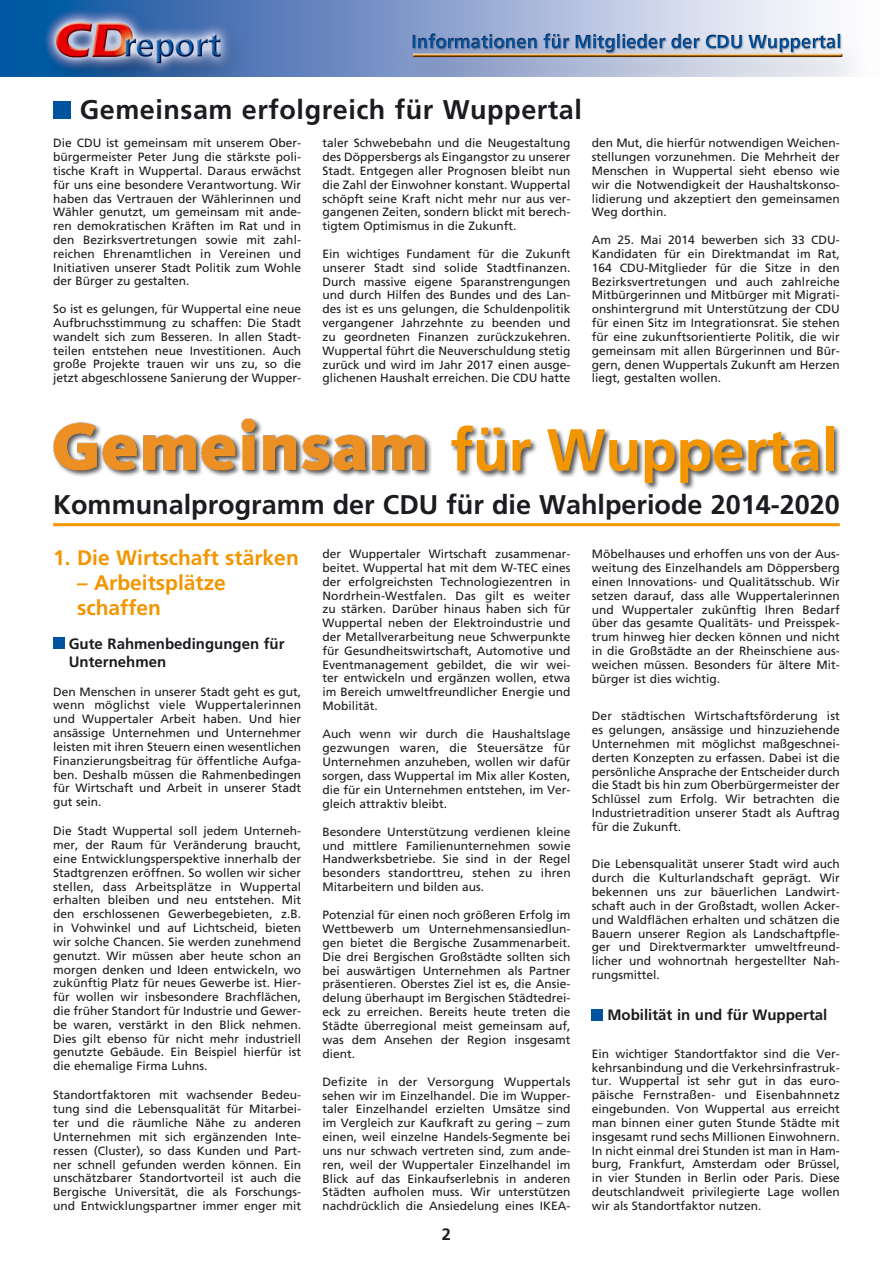
<style>
.page{position:relative;width:893px;height:1263px;background:#fff}
.page>*{position:absolute;margin:0;border:0;box-sizing:border-box;transform-origin:0 0}
.t1{font:700 59.1px "Frutiger";letter-spacing:-.01em;color:#f39500}
.t2{font:700 27px "Frutiger";color:#1b1c20}
.t3{font:700 27px "Frutiger";letter-spacing:.02em;color:#1b1c20}
.t4{font:700 21px/25.2px "Frutiger";color:#f39500}
.t5{font:700 16.5px "Frutiger";color:#1b1c20}
.t6{font:700 15px/18px "Frutiger";color:#1b1c20}
.t7{font:12px/13.8px "Frutiger";color:#1b1c20;text-align:justify}
</style>
<div class="page">
<svg style="left:0;top:0;width:854px;height:77px;background:#869ac1"></svg>
<div style="left:53px;top:102px;width:17px;height:17px;background:#00549f"></div>
<div style="left:53px;top:637px;width:11px;height:11px;background:#00549f"></div>
<div style="left:592px;top:1009px;width:11px;height:11px;background:#00549f"></div>
<hr style="left:53px;top:523px;width:787px;height:3px;background:#f39500">
<div style="left:450px;top:424px;width:391px;height:66px;background:#1b1c20;opacity:.75"></div>
<img style="left:53px;top:418px;width:374px;height:59px">
<h2 class="t3" style="left:80px;top:94px;width:504px">Gemeinsam erfolgreich für Wuppertal</h2>
<p class="t7" style="left:53px;top:136px;width:250px">Die CDU ist gemeinsam mit unserem Ober&shy;bürgermeister Peter Jung die stärkste poli&shy;tische Kraft in Wuppertal. Daraus erwächst für uns eine besondere Verantwortung. Wir haben das Vertrauen der Wählerinnen und Wähler genutzt, um gemeinsam mit ande&shy;ren demokratischen Kräften im Rat und in den Bezirksvertretungen sowie mit zahl&shy;reichen Ehrenamtlichen in Vereinen und Initiativen unserer Stadt Politik zum Wohle der Bürger zu gestalten.</p>
<p class="t7" style="left:53px;top:302px;width:250px">So ist es gelungen, für Wuppertal eine neue Aufbruchsstimmung zu schaffen: Die Stadt wandelt sich zum Besseren. In allen Stadt&shy;teilen entstehen neue Investitionen. Auch große Projekte trauen wir uns zu, so die jetzt abgeschlossene Sanierung der Wupper-</p>
<p class="t7" style="left:322px;top:136px;width:250px">taler Schwebebahn und die Neugestaltung des Döppersbergs als Eingangstor zu unserer Stadt. Entgegen aller Prognosen bleibt nun die Zahl der Einwohner konstant. Wuppertal schöpft seine Kraft nicht mehr nur aus ver&shy;gangenen Zeiten, sondern blickt mit berech&shy;tigtem Optimismus in die Zukunft.</p>
<p class="t7" style="left:322px;top:247px;width:250px">Ein wichtiges Fundament für die Zukunft unserer Stadt sind solide Stadtfinanzen.<br>Durch massive eigene Sparanstrengungen und durch Hilfen des Bundes und des Lan&shy;des ist es uns gelungen, die Schuldenpolitik vergangener Jahrzehnte zu beenden und zu geordneten Finanzen zurückzukehren.<br>Wuppertal führt die Neuverschuldung stetig zurück und wird im Jahr 2017 einen ausge&shy;glichenen Haushalt erreichen. Die CDU hatte</p>
<p class="t7" style="left:592px;top:136px;width:250px">den Mut, die hierfür notwendigen Weichen&shy;stellungen vorzunehmen. Die Mehrheit der Menschen in Wuppertal sieht ebenso wie wir die Notwendigkeit der Haushaltskonso&shy;lidierung und akzeptiert den gemeinsamen Weg dorthin.</p>
<p class="t7" style="left:592px;top:233px;width:250px">Am 25. Mai 2014 bewerben sich 33 CDU-Kandidaten für ein Direktmandat im Rat, 164 CDU-Mitglieder für die Sitze in den Bezirksvertretungen und auch zahlreiche Mitbürgerinnen und Mitbürger mit Migrati&shy;onshintergrund mit Unterstützung der CDU für einen Sitz im Integrationsrat. Sie stehen für eine zukunftsorientierte Politik, die wir gemeinsam mit allen Bürgerinnen und Bür&shy;gern, denen Wuppertals Zukunft am Herzen liegt, gestalten wollen.</p>
<h1 class="t1" style="left:450px;top:415px;width:389px">für Wuppertal</h1>
<h2 class="t2" style="left:53px;top:488px;width:788px">Kommunalprogramm der CDU für die Wahlperiode 2014-2020</h2>
<h3 class="t4" style="left:53px;top:545px;width:247px">1. Die Wirtschaft stärken</h3>
<h3 class="t4" style="left:77px;top:570px;width:150px">– Arbeitsplätze schaffen</h3>
<p class="t6" style="left:69px;top:634px;width:217px">Gute Rahmenbedingungen für<br>Unternehmen</p>
<p class="t7" style="left:53px;top:684px;width:250px">Den Menschen in unserer Stadt geht es gut, wenn möglichst viele Wuppertalerinnen und Wuppertaler Arbeit haben. Und hier ansässige Unternehmen und Unternehmer leisten mit ihren Steuern einen wesentlichen Finanzierungsbeitrag für öffentliche Aufga&shy;ben. Deshalb müssen die Rahmenbedingen für Wirtschaft und Arbeit in unserer Stadt gut sein.</p>
<p class="t7" style="left:53px;top:824px;width:250px">Die Stadt Wuppertal soll jedem Unterneh&shy;mer, der Raum für Veränderung braucht, eine Entwicklungsperspektive innerhalb der Stadtgrenzen eröffnen. So wollen wir sicher stellen, dass Arbeitsplätze in Wuppertal erhalten bleiben und neu entstehen. Mit den erschlossenen Gewerbegebieten, z.B. in Vohwinkel und auf Lichtscheid, bieten wir solche Chancen. Sie werden zunehmend genutzt. Wir müssen aber heute schon an morgen denken und Ideen entwickeln, wo zukünftig Platz für neues Gewerbe ist. Hier&shy;für wollen wir insbesondere Brachflächen, die früher Standort für Industrie und Gewer&shy;be waren, verstärkt in den Blick nehmen.<br>Dies gilt ebenso für nicht mehr industriell genutzte Gebäude. Ein Beispiel hierfür ist die ehemalige Firma Luhns.</p>
<p class="t7" style="left:53px;top:1088px;width:250px">Standortfaktoren mit wachsender Bedeu&shy;tung sind die Lebensqualität für Mitarbei&shy;ter und die räumliche Nähe zu anderen Unternehmen mit sich ergänzenden Inte&shy;ressen (Cluster), so dass Kunden und Part&shy;ner schnell gefunden werden können. Ein unschätzbarer Standortvorteil ist auch die Bergische Universität, die als Forschungs&shy;und Entwicklungspartner immer enger mit</p>
<p class="t7" style="left:322px;top:547px;width:250px">der Wuppertaler Wirtschaft zusammenar&shy;beitet. Wuppertal hat mit dem W-TEC eines der erfolgreichsten Technologiezentren in Nordrhein-Westfalen. Das gilt es weiter zu stärken. Darüber hinaus haben sich für Wuppertal neben der Elektroindustrie und der Metallverarbeitung neue Schwerpunkte für Gesundheitswirtschaft, Automotive und Eventmanagement gebildet, die wir wei&shy;ter entwickeln und ergänzen wollen, etwa im Bereich umweltfreundlicher Energie und Mobilität.</p>
<p class="t7" style="left:322px;top:727px;width:250px">Auch wenn wir durch die Haushaltslage gezwungen waren, die Steuersätze für Unternehmen anzuheben, wollen wir dafür sorgen, dass Wuppertal im Mix aller Kosten, die für ein Unternehmen entstehen, im Ver&shy;gleich attraktiv bleibt.</p>
<p class="t7" style="left:322px;top:824px;width:250px">Besondere Unterstützung verdienen kleine und mittlere Familienunternehmen sowie Handwerksbetriebe. Sie sind in der Regel besonders standorttreu, stehen zu ihren Mitarbeitern und bilden aus.</p>
<p class="t7" style="left:322px;top:908px;width:250px">Potenzial für einen noch größeren Erfolg im Wettbewerb um Unternehmensansiedlun&shy;gen bietet die Bergische Zusammenarbeit.<br>Die drei Bergischen Großstädte sollten sich bei auswärtigen Unternehmen als Partner präsentieren. Oberstes Ziel ist es, die Ansie&shy;delung überhaupt im Bergischen Städtedrei&shy;eck zu erreichen. Bereits heute treten die Städte überregional meist gemeinsam auf, was dem Ansehen der Region insgesamt dient.</p>
<p class="t7" style="left:322px;top:1074px;width:250px">Defizite in der Versorgung Wuppertals sehen wir im Einzelhandel. Die im Wupper&shy;taler Einzelhandel erzielten Umsätze sind im Vergleich zur Kaufkraft zu gering – zum einen, weil einzelne Handels-Segmente bei uns nur schwach vertreten sind, zum ande&shy;ren, weil der Wuppertaler Einzelhandel im Blick auf das Einkaufserlebnis in anderen Städten aufholen muss. Wir unterstützen nachdrücklich die Ansiedelung eines IKEA-</p>
<h3 class="t5" style="left:442px;top:1224px;width:11px">2</h3>
<p class="t7" style="left:592px;top:547px;width:250px">Möbelhauses und erhoffen uns von der Aus&shy;weitung des Einzelhandels am Döppersberg einen Innovations- und Qualitätsschub. Wir setzen darauf, dass alle Wuppertalerinnen und Wuppertaler zukünftig Ihren Bedarf über das gesamte Qualitäts- und Preisspek&shy;trum hinweg hier decken können und nicht in die Großstädte an der Rheinschiene aus&shy;weichen müssen. Besonders für ältere Mit&shy;bürger ist dies wichtig.</p>
<p class="t7" style="left:592px;top:709px;width:250px">Der städtischen Wirtschaftsförderung ist es gelungen, ansässige und hinzuziehende Unternehmen mit möglichst maßgeschnei&shy;derten Konzepten zu erfassen. Dabei ist die persönliche Ansprache der Entscheider durch die Stadt bis hin zum Oberbürgermeister der Schlüssel zum Erfolg. Wir betrachten die Industrietradition unserer Stadt als Auftrag für die Zukunft.</p>
<p class="t7" style="left:592px;top:857px;width:250px">Die Lebensqualität unserer Stadt wird auch durch die Kulturlandschaft geprägt. Wir bekennen uns zur bäuerlichen Landwirt&shy;schaft auch in der Großstadt, wollen Acker&shy;und Waldflächen erhalten und schätzen die Bauern unserer Region als Landschaftpfle&shy;ger und Direktvermarkter umweltfreund&shy;licher und wohnortnah hergestellter Nah&shy;rungsmittel.</p>
<p class="t6" style="left:607px;top:1006px;width:222px">Mobilität in und für Wuppertal</p>
<p class="t7" style="left:592px;top:1046px;width:250px">Ein wichtiger Standortfaktor sind die Ver&shy;kehrsanbindung und die Verkehrsinfrastruk&shy;tur. Wuppertal ist sehr gut in das euro&shy;päische Fernstraßen- und Eisenbahnnetz eingebunden. Von Wuppertal aus erreicht man binnen einer guten Stunde Städte mit insgesamt rund sechs Millionen Einwohnern.<br>In nicht einmal drei Stunden ist man in Ham&shy;burg, Frankfurt, Amsterdam oder Brüssel, in vier Stunden in Berlin oder Paris. Diese deutschlandweit privilegierte Lage wollen wir als Standortfaktor nutzen.</p>
</div>
